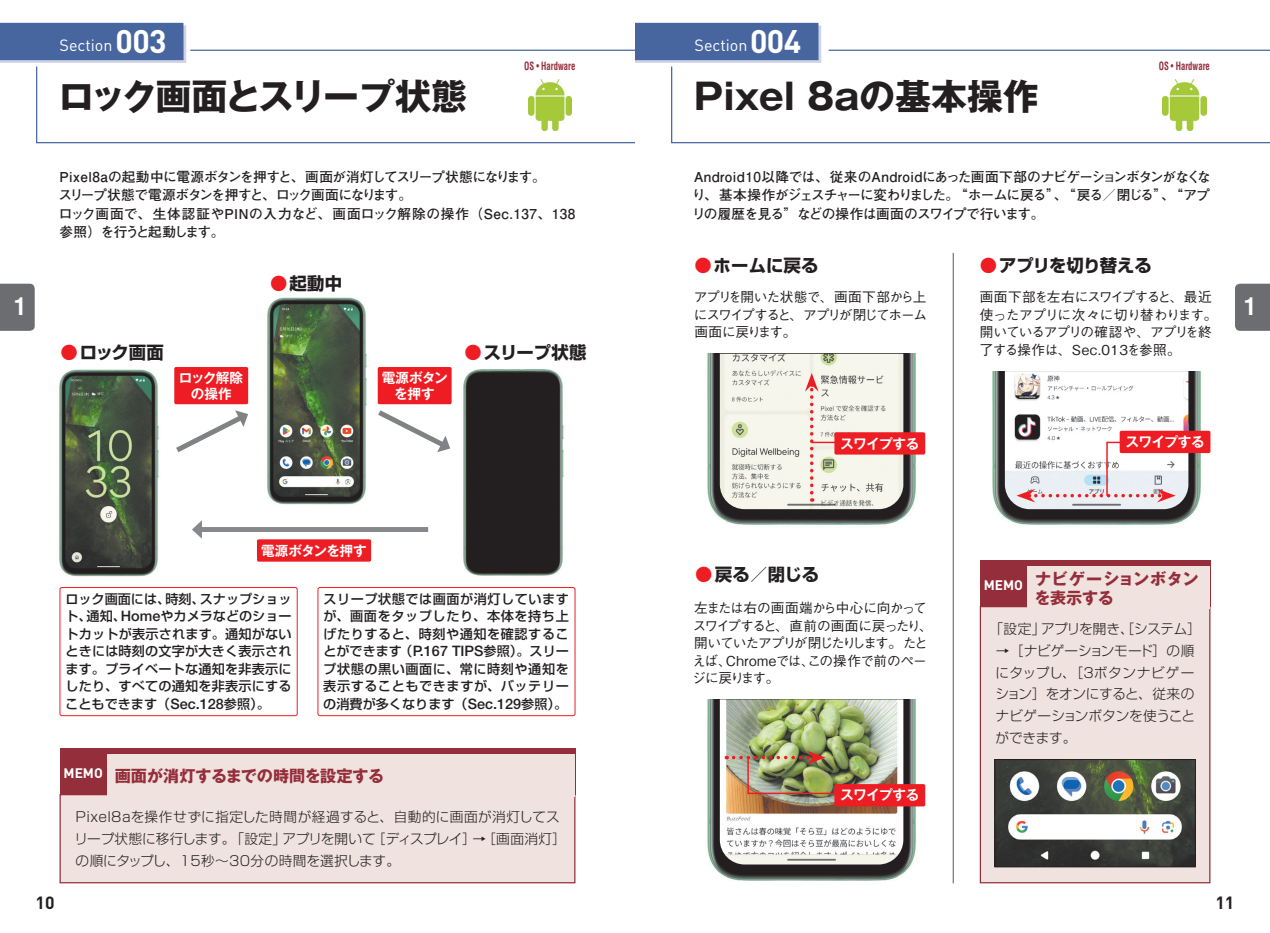
<style>
.page{position:relative;width:1270px;height:933px;background:#fff}
.page>*{position:absolute;margin:0;border:0;box-sizing:border-box;transform-origin:0 0}
.t1{font:700 36.05px "Gothic MB101 Pro";letter-spacing:-.065em;color:#231f20}
.t2{font:700 36.05px "Gothic MB101 Pro";color:#231f20}
.t3{font:700 32.2px "DIN Pro";letter-spacing:-.02em;color:#fff}
.t4{font:700 condensed 23.62px "Helvetica LT Std";color:#fff}
.t5{font:700 17.5px "DIN Pro";color:#231f20}
.t6{font:700 17.32px "Shin Go Pro";color:#231f20}
.t7{font:700 17.32px "Shin Go Pro";letter-spacing:-.025em;color:#231f20}
.t8{font:700 16.1px/18.6px "Gothic MB101 Pro";color:#952e3b}
.t9{font:16.1px "DIN Pro";color:#fff}
.t10{font:700 13.65px/18.6px "Futo Go B101 Pro";letter-spacing:-.03em;color:#231f20}
.t11{font:500 13.65px/17.3px "Gothic BBB Pro";letter-spacing:-.07em;color:#231f20}
.t12{font:300 13.65px/21.7px "Shin Go Pro";color:#231f20}
.t13{font:700 13.65px/16.1px "Gothic MB101 Pro De";letter-spacing:-.035em;color:#fff;text-align:center}
.t14{font:300 13.65px "Shin Go Pro";letter-spacing:-.025em;color:#231f20}
.t15{font:500 13.12px/17.5px "Shin Go Pro";letter-spacing:.015em;color:#231f20;text-align:justify}
.t16{font:700 condensed 11.03px "Helvetica LT Std";color:#952e3b;scale:.78 1}
.s1{font-family:"UD Shin Go Pro";font-stretch:normal}
.s2{color:#ee1d23}
.s3{font-family:"Helvetica Neue LT Std";font-size:14.35px}
</style>
<div class="page">
<hr style="left:829px;top:50px;width:441px;height:1px;background:#47659e">
<svg style="left:635px;top:26px;width:186px;height:37px"></svg>
<div style="left:635px;top:23px;width:184px;height:37px;background:#47659e"></div>
<svg style="left:671px;top:66px;width:599px;height:78px"></svg>
<hr style="left:190px;top:50px;width:445px;height:1px;background:#47659e">
<svg style="left:0;top:26px;width:186px;height:37px"></svg>
<div style="left:0;top:23px;width:184px;height:37px;background:#47659e"></div>
<svg style="left:36px;top:66px;width:599px;height:78px"></svg>
<div style="left:60px;top:587px;width:238px;height:129px;border:1px solid #ee1d23;border-radius:2px"></div>
<div style="left:317px;top:587px;width:258px;height:129px;border:1px solid #ee1d23;border-radius:2px"></div>
<div style="left:60px;top:794px;width:515px;height:88px;background:#f0e2de"></div>
<div style="left:60px;top:794px;width:515px;height:89px;border:1px solid #952e3b"></div>
<div style="left:60px;top:748px;width:515px;height:47px;background:#952e3b"></div>
<div style="left:107px;top:753px;width:467px;height:43px;background:#f0e2de"></div>
<div style="left:0;top:284px;width:35px;height:47px;background:#6c6d70"></div>
<div style="left:1235px;top:284px;width:35px;height:47px;background:#6c6d70"></div>
<img style="left:707px;top:354px;width:218px;height:171px">
<img style="left:992px;top:371px;width:218px;height:154px">
<img style="left:707px;top:699px;width:218px;height:182px">
<img style="left:528px;top:79px;width:43px;height:52px">
<img style="left:267px;top:298px;width:100px;height:207px">
<img style="left:273px;top:304px;width:87px;height:193px">
<img style="left:59px;top:369px;width:100px;height:207px">
<img style="left:65px;top:376px;width:87px;height:192px">
<img style="left:463px;top:369px;width:101px;height:207px">
<img style="left:720px;top:354px;width:183px;height:155px">
<img style="left:1005px;top:371px;width:183px;height:138px">
<img style="left:720px;top:699px;width:183px;height:165px">
<img style="left:1163px;top:79px;width:43px;height:52px">
<hr style="left:953px;top:253px;width:1px;height:630px;background:#57585a">
<svg style="left:805px;top:373px;width:14px;height:129px;background:#f3d7cf"></svg>
<hr style="left:812px;top:441px;width:64px;height:2px;background:#ee1d23">
<div style="left:834px;top:432px;width:91px;height:22px;background:#ee1d23;border-radius:2px"></div>
<div style="left:378px;top:367px;width:74px;height:37px;background:#ee1d23;border-radius:2px"></div>
<div style="left:174px;top:367px;width:74px;height:37px;background:#ee1d23;border-radius:2px"></div>
<div style="left:257px;top:539px;width:114px;height:22px;background:#ee1d23;border-radius:2px"></div>
<img style="left:734px;top:750px;width:105px;height:45px">
<div style="left:834px;top:784px;width:91px;height:22px;background:#ee1d23;border-radius:2px"></div>
<svg style="left:1016px;top:441px;width:160px;height:61px"></svg>
<div style="left:1120px;top:431px;width:90px;height:22px;background:#ee1d23;border-radius:2px"></div>
<div style="left:980px;top:606px;width:230px;height:276px;background:#f0e2de"></div>
<div style="left:980px;top:606px;width:230px;height:277px;border:1px solid #952e3b"></div>
<div style="left:980px;top:560px;width:230px;height:47px;background:#952e3b"></div>
<div style="left:1027px;top:565px;width:182px;height:43px;background:#f0e2de"></div>
<img style="left:997px;top:761px;width:197px;height:104px">
<div style="left:995px;top:759px;width:201px;height:108px;border:1px solid #231f20"></div>
<svg style="left:176px;top:410px;width:72px;height:42px"></svg>
<svg style="left:378px;top:410px;width:72px;height:42px"></svg>
<div style="left:199px;top:527px;width:229px;height:5px;background:#86888b"></div>
<svg style="left:192px;top:520px;width:10px;height:19px"></svg>
<h2 class="t3" style="left:116px;top:19px;width:53px">003</h2>
<h2 class="t3" style="left:750px;top:19px;width:53px">004</h2>
<p class="t9" style="left:60px;top:33px;width:54px">Section</p>
<p class="t9" style="left:694px;top:33px;width:54px">Section</p>
<h1 class="t1" style="left:59px;top:66px;width:410px">ロック画面とスリープ状態</h1>
<p class="t16" style="left:524px;top:59px;width:67px">OS<span class="s1">・</span>Hardware</p>
<h1 class="t2" style="left:694px;top:66px;width:346px">Pixel 8aの基本操作</h1>
<p class="t16" style="left:1159px;top:59px;width:67px">OS<span class="s1">・</span>Hardware</p>
<p class="t10" style="left:59px;top:165px;width:518px">Pixel8aの起動中に電源ボタンを押すと、画面が消灯してスリープ状態になります。<br>スリープ状態で電源ボタンを押すと、ロック画面になります。<br>ロック画面で、生体認証やPINの入力など、画面ロック解除の操作（Sec.137、138参照）を行うと起動します。</p>
<p class="t10" style="left:692px;top:165px;width:520px;text-align:justify">Android10以降では、従来のAndroidにあった画面下部のナビゲーションボタンがなくなり、基本操作がジェスチャーに変わりました。“ホームに戻る”、“戻る／閉じる”、“アプリの履歴を見る”などの操作は画面のスワイプで行います。</p>
<h3 class="t7" style="left:980px;top:251px;width:174px"><span class="s2">●</span>アプリを切り替える</h3>
<h3 class="t6" style="left:694px;top:251px;width:126px"><span class="s2">●</span>ホームに戻る</h3>
<h3 class="t6" style="left:270px;top:270px;width:74px"><span class="s2">●</span>起動中</h3>
<p class="t11" style="left:980px;top:287px;width:239px">画面下部を左右にスワイプすると、最近使ったアプリに次々に切り替わります。開いているアプリの確認や、アプリを終了する操作は、Sec.013を参照。</p>
<p class="t11" style="left:694px;top:287px;width:235px;text-align:justify">アプリを開いた状態で、画面下部から上にスワイプすると、アプリが閉じてホーム画面に戻ります。</p>
<h3 class="t4" style="left:14px;top:292px;width:13px">1</h3>
<h3 class="t4" style="left:1244px;top:292px;width:13px">1</h3>
<h3 class="t6" style="left:60px;top:338px;width:105px"><span class="s2">●</span>ロック画面</h3>
<h3 class="t6" style="left:465px;top:339px;width:123px"><span class="s2">●</span>スリープ状態</h3>
<p class="t13" style="left:179px;top:368px;width:66px">ロック解除の操作</p>
<p class="t13" style="left:382px;top:368px;width:67px">電源ボタンを押す</p>
<p class="t13" style="left:261px;top:541px;width:107px">電源ボタンを押す</p>
<p class="t15" style="left:65px;top:588px;width:228px">ロック画面には、時刻、スナップショット、通知、<span class="s3">Home</span>やカメラなどのショートカットが表示されます。通知がないときには時刻の文字が大きく表示されます。プライベートな通知を非表示にしたり、すべての通知を非表示にすることもできます（<span class="s3">Sec.128</span>参照）。</p>
<p class="t15" style="left:323px;top:588px;width:247px">スリープ状態では画面が消灯していますが、画面をタップしたり、本体を持ち上げたりすると、時刻や通知を確認することができます（<span class="s3">P.167 TIPS</span>参照）。スリープ状態の黒い画面に、常に時刻や通知を表示することもできますが、バッテリーの消費が多くなります（<span class="s3">Sec.129</span>参照）。</p>
<p class="t8" style="left:64px;top:765px;width:322px"><sup>MEMO</sup> 画面が消灯するまでの時間を設定する</p>
<p class="t12" style="left:74px;top:804px;width:493px">Pixel8aを操作せずに指定した時間が経過すると、自動的に画面が消灯してスリープ状態に移行します。「設定」アプリを開いて［ディスプレイ］→［画面消灯］の順にタップし、15秒～30分の時間を選択します。</p>
<p class="t13" style="left:840px;top:433px;width:81px">スワイプする</p>
<h3 class="t6" style="left:695px;top:560px;width:125px"><span class="s2">●</span>戻る／閉じる</h3>
<p class="t11" style="left:692px;top:598px;width:242px">左または右の画面端から中心に向かってスワイプすると、直前の画面に戻ったり、開いていたアプリが閉じたりします。たとえば、Chromeでは、この操作で前のページに戻ります。</p>
<p class="t13" style="left:840px;top:785px;width:81px">スワイプする</p>
<p class="t13" style="left:1125px;top:432px;width:81px">スワイプする</p>
<p class="t8" style="left:1034px;top:568px;width:166px;text-indent:-51px"><sub>MEMO</sub> ナビゲーションボタンを表示する</p>
<p class="t14" style="left:990px;top:617px;width:213px">「設定」アプリを開き、［システム］</p>
<p class="t12" style="left:995px;top:638px;width:201px;text-align:justify">→［ナビゲーションモード］の順にタップし、［3ボタンナビゲーション］をオンにすると、従来のナビゲーションボタンを使うことができます。</p>
<h3 class="t5" style="left:36px;top:891px;width:21px">10</h3>
<h3 class="t5" style="left:1215px;top:891px;width:21px">11</h3>
</div>
